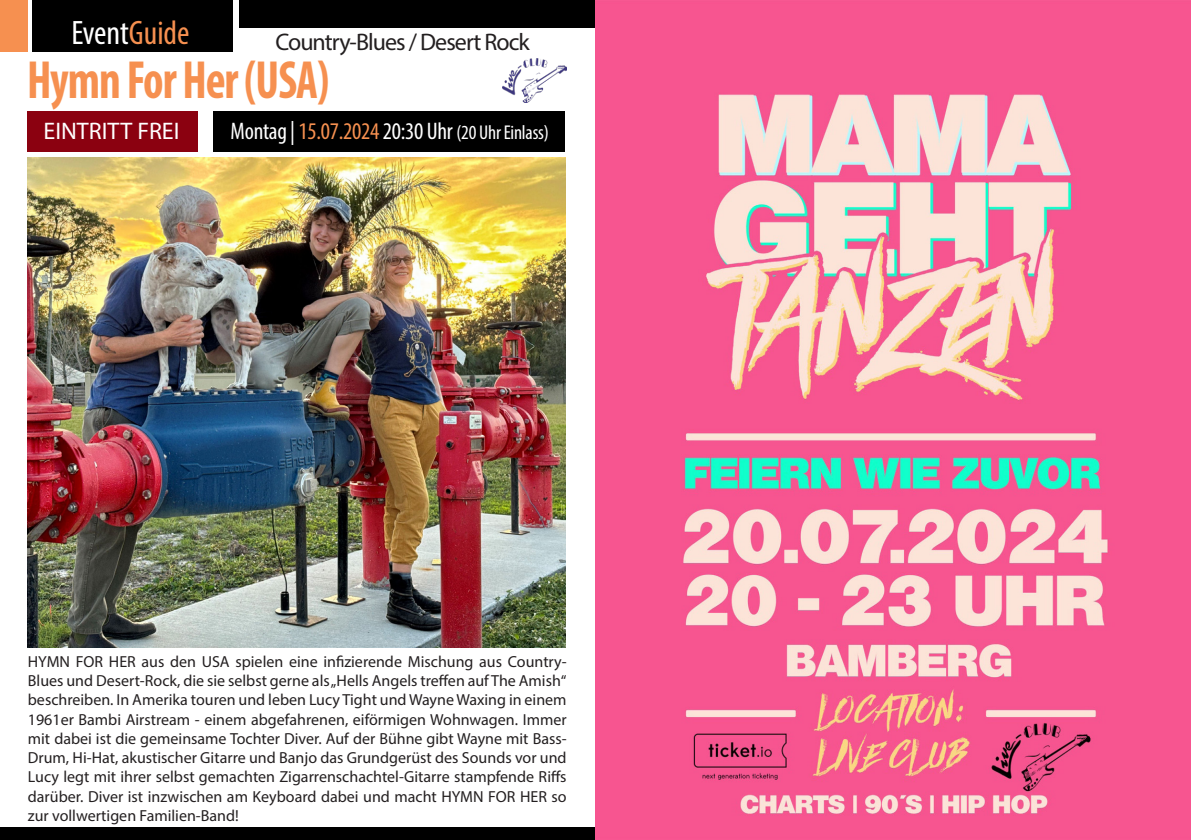
<style>
.page{position:relative;width:1191px;height:840px;background:#fff}
.page>*{position:absolute;margin:0;border:0;box-sizing:border-box;transform-origin:0 0}
.t1{font:700 condensed 54px "Myriad Pro";letter-spacing:-.02em;color:#f69050;scale:.88 1}
.t2{font:condensed 34px "Myriad Pro";color:#fff}
.t3{font:condensed 24px "Myriad Pro";letter-spacing:-.01em;color:#fff}
.t4{font:24px "Myriad Pro";letter-spacing:-.04em;color:#231f20}
.t5{font:24px "Myriad Pro";color:#fff}
.t6{font:16px/19.2px "Myriad Pro";color:#231f20;text-align:justify}
.s1{color:#f69050}
.s2{font-size:20px}
</style>
<div class="page">
<div style="left:239px;top:0;width:356px;height:27px;background:#000"></div>
<div style="left:32px;top:0;width:200px;height:51px;background:#000"></div>
<div style="left:0;top:0;width:27px;height:51px;background:#f69050"></div>
<div style="left:0;top:827px;width:1191px;height:12px;background:#000"></div>
<img style="left:502px;top:59px;width:64px;height:44px">
<div style="left:213px;top:112px;width:352px;height:40px;background:#000"></div>
<div style="left:27px;top:112px;width:170px;height:40px;background:#8b0110"></div>
<img style="left:27px;top:157px;width:539px;height:490px">
<img style="left:595px;top:0;width:596px;height:839px">
<h2 class="t2" style="left:71px;top:12px;width:120px">Event<span class="s1">Guide</span></h2>
<h3 class="t4" style="left:275px;top:27px;width:256px">Country-Blues / Desert Rock</h3>
<h1 class="t1" style="left:27px;top:46px;width:345px">Hymn For Her (USA)</h1>
<h3 class="t5" style="left:44px;top:116px;width:137px">EINTRITT FREI</h3>
<h3 class="t3" style="left:230px;top:116px;width:320px">Montag|<span class="s1">15.07.2024</span>20:30 Uhr <span class="s2">(20 Uhr Einlass)</span></h3>
<p class="t6" style="left:28px;top:651px;width:540px">HYMN FOR HER aus den USA spielen eine infizierende Mischung aus Country-Blues und Desert-Rock, die sie selbst gerne als „Hells Angels treffen auf The Amish“ beschreiben. In Amerika touren und leben Lucy Tight und Wayne Waxing in einem 1961er Bambi Airstream - einem abgefahrenen, eiförmigen Wohnwagen. Immer mit dabei ist die gemeinsame Tochter Diver. Auf der Bühne gibt Wayne mit Bass-Drum, Hi-Hat, akustischer Gitarre und Banjo das Grundgerüst des Sounds vor und Lucy legt mit ihrer selbst gemachten Zigarrenschachtel-Gitarre stampfende Riffs darüber. Diver ist inzwischen am Keyboard dabei und macht HYMN FOR HER so zur vollwertigen Familien-Band!</p>
</div>
